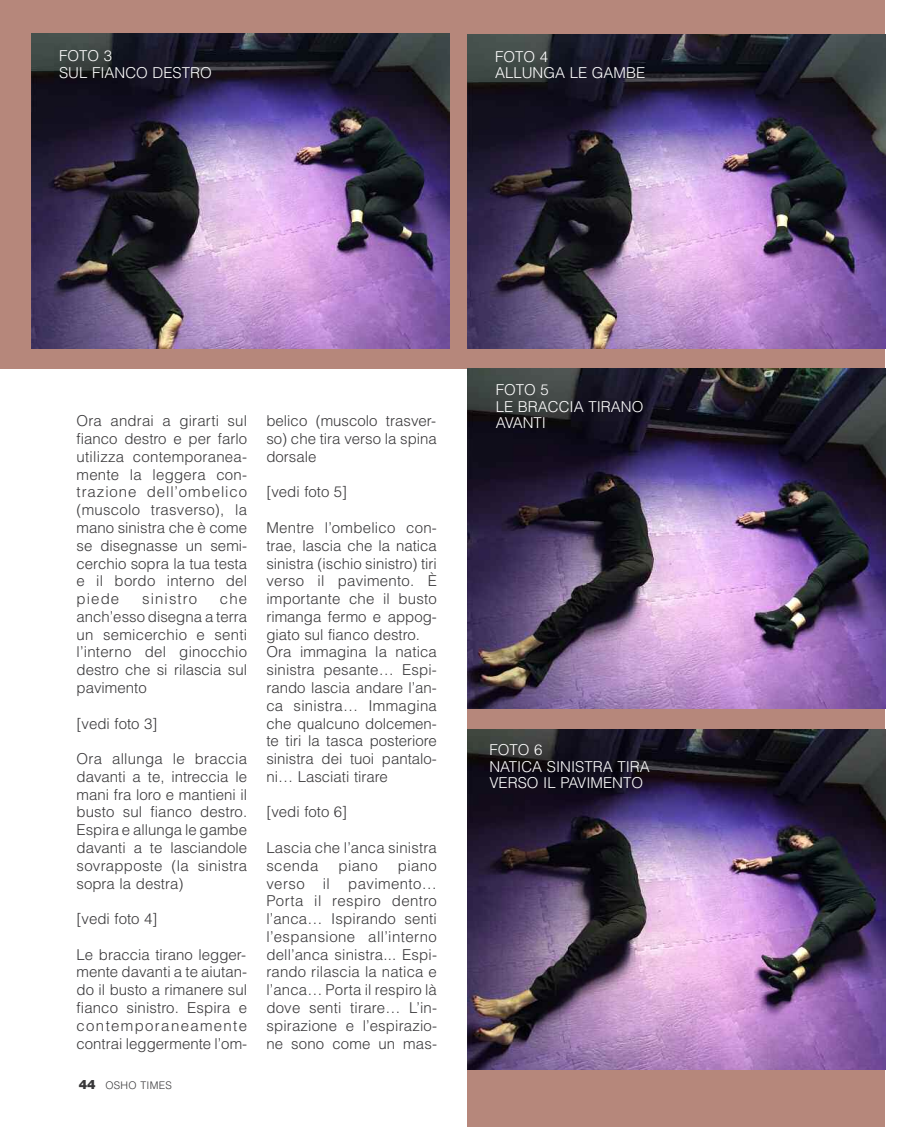
<style>
.page{position:relative;width:915px;height:1127px;background:#fff}
.page>*{position:absolute;margin:0;border:0;box-sizing:border-box;transform-origin:0 0}
.t1{font:300 15px/17.9px "Helvetica";color:#39383a;text-align:justify}
.t2{font:300 15px/16.5px "Helvetica";color:#fff}
.t3{font:300 15px "Helvetica";letter-spacing:.07em;color:#39383a}
.t4{font:300 10.5px "Helvetica";letter-spacing:.03em;color:#39383a}
.s1{font-weight:900;font-size:12.75px}
</style>
<div class="page">
<div style="left:0;top:0;width:475px;height:369px;background:#b6877b"></div>
<div style="left:467px;top:0;width:417px;height:1127px;background:#b6877b"></div>
<img style="left:467px;top:34px;width:417px;height:314px">
<img style="left:467px;top:730px;width:417px;height:340px">
<img style="left:32px;top:34px;width:417px;height:314px">
<img style="left:467px;top:369px;width:417px;height:340px">
<p class="t2" style="left:59px;top:48px;width:154px">FOTO 3<br>SUL FIANCO DESTRO</p>
<p class="t2" style="left:495px;top:48px;width:152px">FOTO 4<br>ALLUNGA LE GAMBE</p>
<p class="t1" style="left:77px;top:412px;width:172px">Ora andrai a girarti sul fianco destro e per farlo utilizza contemporanea&shy;mente la leggera con&shy;trazione dell’ombelico (muscolo trasverso), la mano sinistra che è come se disegnasse un semi&shy;cerchio sopra la tua testa e il bordo interno del piede</p>
<p class="t1" style="left:77px;top:590px;width:172px;text-indent:143px">che anch’esso disegna a terra un semicerchio e senti l’interno del ginocchio destro che si rilascia sul pavimento</p>
<p class="t1" style="left:77px;top:714px;width:82px">[vedi foto 3]</p>
<p class="t1" style="left:77px;top:750px;width:172px">Ora allunga le braccia davanti a te, intreccia le mani fra loro e mantieni il busto sul fianco destro.<br>Espira e allunga le gambe davanti a te lasciandole sovrapposte (la sinistra sopra la destra)</p>
<p class="t1" style="left:77px;top:910px;width:82px">[vedi foto 4]</p>
<p class="t1" style="left:77px;top:945px;width:172px">Le braccia tirano legger&shy;mente davanti a te aiutan&shy;do il busto a rimanere sul fianco sinistro. Espira e contemporaneamente contrai leggermente l’om-</p>
<p class="t3" style="left:142px;top:590px;width:56px">sinistro</p>
<p class="t4" style="left:79px;top:1079px;width:95px"><span class="s1">44</span> OSHO TIMES</p>
<p class="t1" style="left:266px;top:412px;width:172px">belico (muscolo trasver&shy;so) che tira verso la spina dorsale</p>
<p class="t1" style="left:266px;top:483px;width:82px">[vedi foto 5]</p>
<p class="t1" style="left:266px;top:519px;width:172px;text-align:left">Mentre l’ombelico con&shy;trae, lascia che la natica sinistra (ischio sinistro) tiri verso il pavimento. È importante che il busto rimanga fermo e appog&shy;giato sul fianco destro.<br>Ora immagina la natica sinistra pesante… Espi&shy;rando lascia andare l’an&shy;ca sinistra… Immagina che qualcuno dolcemen&shy;te tiri la tasca posteriore sinistra dei tuoi pantalo&shy;ni… Lasciati tirare</p>
<p class="t1" style="left:266px;top:803px;width:82px">[vedi foto 6]</p>
<p class="t1" style="left:266px;top:839px;width:172px">Lascia che l’anca sinistra scenda</p>
<p class="t1" style="left:266px;top:857px;width:172px;text-indent:131px">piano verso il pavimento… Porta il respiro dentro l’anca… Ispirando senti l’espansione all’interno dell’anca sinistra... Espi&shy;rando rilascia la natica e l’anca… Porta il respiro là dove senti tirare… L’in&shy;spirazione e l’espirazio&shy;ne sono come un mas-</p>
<p class="t1" style="left:338px;top:857px;width:41px">piano</p>
<p class="t2" style="left:495px;top:382px;width:149px">FOTO 5<br>LE BRACCIA TIRANO<br>AVANTI</p>
<p class="t2" style="left:489px;top:742px;width:162px">FOTO 6<br>NATICA SINISTRA TIRA<br>VERSO IL PAVIMENTO</p>
</div>
